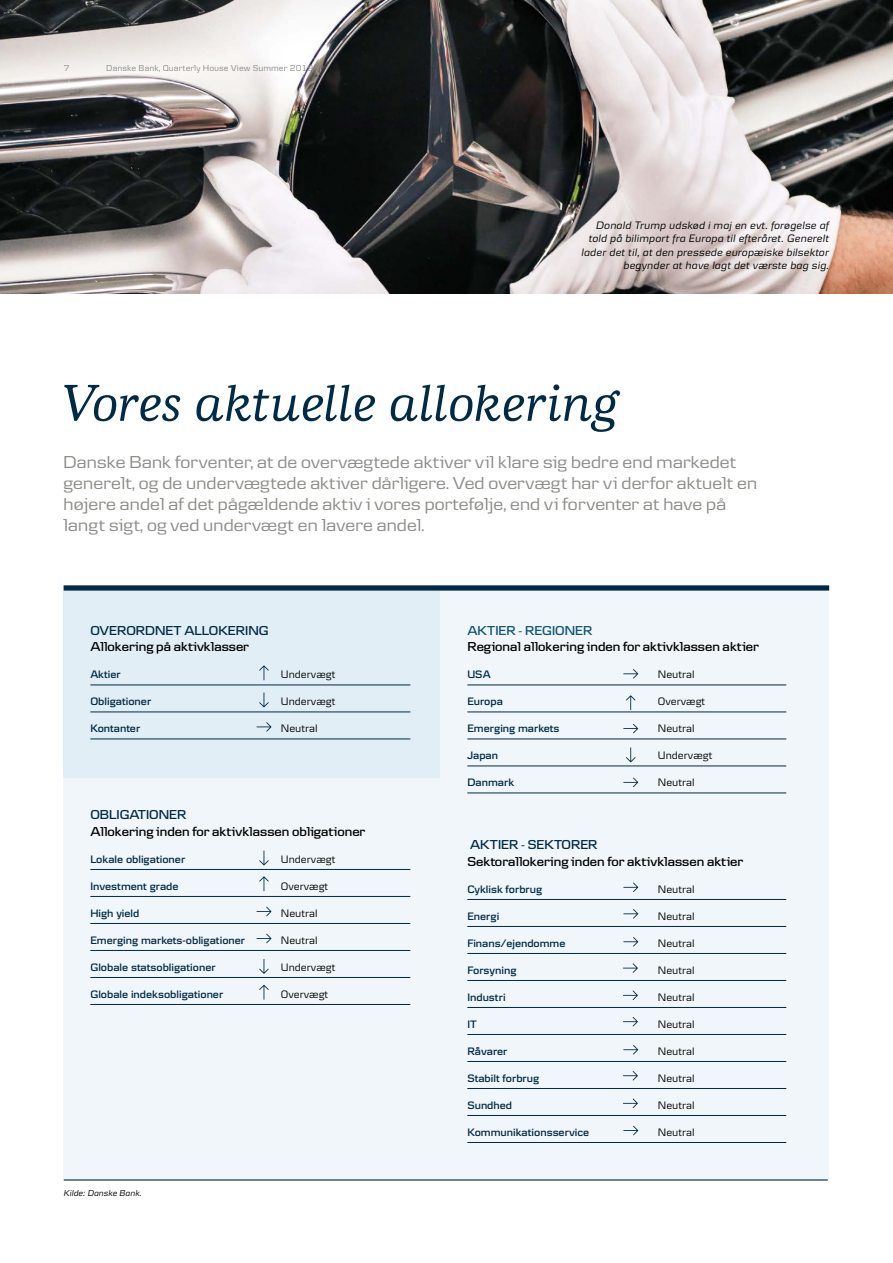
<style>
.page{position:relative;width:893px;height:1263px;background:#fff}
.page>*{position:absolute;margin:0;border:0;box-sizing:border-box;transform-origin:0 0}
.t1{font:italic 500 54px "Danske Human";color:#002a45}
.t2{font:18px/21px "Danske Headline";letter-spacing:.01em;color:#8c8c88}
.t3{font:600 13.5px "Danske Headline";color:#000}
.t4{font:600 13.5px "Danske Headline";color:#002a45}
.t5{font:600 13.5px "Danske Headline";color:#0f5473}
.t6{font:600 11.25px "Danske Textv 2";color:#002a45}
.t7{font:11.25px "Danske Textv 2";color:#000}
.t8{font:italic 11.25px/13.5px "Danske Textv 2";letter-spacing:.01em;color:#000;text-align:right}
.t9{font:9px "Danske Text";letter-spacing:.005em;color:#8c8c88}
.t10{font:italic 9px "Danske Textv 2";color:#000}
</style>
<div class="page">
<div style="left:64px;top:585px;width:765px;height:594px;background:#f0f6f9"></div>
<div style="left:64px;top:586px;width:376px;height:191px;background:#e2eef5"></div>
<hr style="left:90px;top:685px;width:320px;height:1px;background:#002a45">
<hr style="left:90px;top:712px;width:320px;height:1px;background:#002a45">
<hr style="left:90px;top:739px;width:320px;height:1px;background:#002a45">
<hr style="left:90px;top:869px;width:320px;height:1px;background:#002a45">
<hr style="left:90px;top:896px;width:320px;height:1px;background:#002a45">
<hr style="left:90px;top:923px;width:320px;height:1px;background:#002a45">
<hr style="left:90px;top:950px;width:320px;height:1px;background:#002a45">
<hr style="left:90px;top:977px;width:320px;height:1px;background:#002a45">
<hr style="left:90px;top:1004px;width:320px;height:1px;background:#002a45">
<hr style="left:467px;top:685px;width:319px;height:1px;background:#002a45">
<hr style="left:467px;top:712px;width:319px;height:1px;background:#002a45">
<hr style="left:467px;top:739px;width:319px;height:1px;background:#002a45">
<hr style="left:467px;top:766px;width:319px;height:1px;background:#002a45">
<hr style="left:467px;top:793px;width:319px;height:1px;background:#002a45">
<hr style="left:467px;top:899px;width:319px;height:1px;background:#002a45">
<hr style="left:467px;top:926px;width:319px;height:1px;background:#002a45">
<hr style="left:467px;top:953px;width:319px;height:1px;background:#002a45">
<hr style="left:467px;top:980px;width:319px;height:1px;background:#002a45">
<hr style="left:467px;top:1007px;width:319px;height:1px;background:#002a45">
<hr style="left:467px;top:1034px;width:319px;height:1px;background:#002a45">
<hr style="left:467px;top:1061px;width:319px;height:1px;background:#002a45">
<hr style="left:467px;top:1088px;width:319px;height:1px;background:#002a45">
<hr style="left:467px;top:1115px;width:319px;height:1px;background:#002a45">
<hr style="left:467px;top:1142px;width:319px;height:1px;background:#002a45">
<img style="left:0;top:0;width:893px;height:293px">
<svg style="left:259px;top:692px;width:10px;height:15px"></svg>
<svg style="left:259px;top:850px;width:10px;height:15px"></svg>
<svg style="left:259px;top:959px;width:10px;height:15px"></svg>
<svg style="left:626px;top:747px;width:9px;height:15px"></svg>
<svg style="left:257px;top:722px;width:14px;height:10px"></svg>
<svg style="left:257px;top:934px;width:14px;height:9px"></svg>
<svg style="left:257px;top:907px;width:14px;height:9px"></svg>
<svg style="left:259px;top:665px;width:10px;height:15px"></svg>
<svg style="left:259px;top:876px;width:10px;height:15px"></svg>
<svg style="left:259px;top:985px;width:10px;height:15px"></svg>
<svg style="left:623px;top:777px;width:15px;height:10px"></svg>
<svg style="left:623px;top:724px;width:15px;height:9px"></svg>
<svg style="left:623px;top:669px;width:15px;height:9px"></svg>
<svg style="left:623px;top:882px;width:15px;height:10px"></svg>
<svg style="left:623px;top:909px;width:15px;height:9px"></svg>
<svg style="left:623px;top:963px;width:15px;height:10px"></svg>
<svg style="left:623px;top:990px;width:15px;height:10px"></svg>
<svg style="left:623px;top:1017px;width:15px;height:9px"></svg>
<svg style="left:623px;top:1071px;width:15px;height:9px"></svg>
<svg style="left:623px;top:1098px;width:15px;height:10px"></svg>
<svg style="left:623px;top:937px;width:15px;height:9px"></svg>
<svg style="left:623px;top:1045px;width:15px;height:9px"></svg>
<svg style="left:623px;top:1126px;width:15px;height:9px"></svg>
<hr style="left:64px;top:1179px;width:764px;height:1px;background:#002a45">
<div style="left:64px;top:585px;width:765px;height:6px;background:#002a45"></div>
<svg style="left:626px;top:695px;width:9px;height:15px"></svg>
<p class="t9" style="left:64px;top:63px;width:7px">7</p>
<p class="t9" style="left:106px;top:63px;width:209px">Danske Bank, Quarterly House View Summer 2019</p>
<p class="t8" style="left:581px;top:218px;width:249px">Donald Trump udskød i maj en evt. forøgelse af told på bilimport fra Europa til efteråret. Generelt lader det til, at den pressede europæiske bilsektor begynder at have lagt det værste bag sig.</p>
<h1 class="t1" style="left:59px;top:373px;width:560px">Vores aktuelle allokering</h1>
<p class="t2" style="left:64px;top:451px;width:695px">Danske Bank forventer, at de overvægtede aktiver vil klare sig bedre end markedet generelt, og de undervægtede aktiver dårligere. Ved overvægt har vi derfor aktuelt en højere andel af det pågældende aktiv i vores portefølje, end vi forventer at have på langt sigt, og ved undervægt en lavere andel.</p>
<p class="t4" style="left:90px;top:622px;width:180px">OVERORDNET ALLOKERING</p>
<p class="t3" style="left:90px;top:639px;width:160px">Allokering på aktivklasser</p>
<p class="t6" style="left:90px;top:668px;width:32px">Aktier</p>
<p class="t7" style="left:281px;top:668px;width:56px">Undervægt</p>
<p class="t6" style="left:90px;top:695px;width:62px">Obligationer</p>
<p class="t7" style="left:281px;top:695px;width:56px">Undervægt</p>
<p class="t6" style="left:90px;top:722px;width:52px">Kontanter</p>
<p class="t7" style="left:281px;top:722px;width:38px">Neutral</p>
<p class="t4" style="left:90px;top:807px;width:98px">OBLIGATIONER</p>
<p class="t3" style="left:90px;top:823px;width:277px">Allokering inden for aktivklassen obligationer</p>
<p class="t6" style="left:90px;top:853px;width:96px">Lokale obligationer</p>
<p class="t7" style="left:281px;top:853px;width:56px">Undervægt</p>
<p class="t6" style="left:90px;top:880px;width:90px">Investment grade</p>
<p class="t7" style="left:281px;top:880px;width:49px">Overvægt</p>
<p class="t6" style="left:90px;top:907px;width:51px">High yield</p>
<p class="t7" style="left:281px;top:907px;width:38px">Neutral</p>
<p class="t6" style="left:90px;top:934px;width:156px">Emerging markets-obligationer</p>
<p class="t7" style="left:281px;top:934px;width:38px">Neutral</p>
<p class="t6" style="left:90px;top:961px;width:127px">Globale statsobligationer</p>
<p class="t7" style="left:281px;top:961px;width:56px">Undervægt</p>
<p class="t6" style="left:90px;top:988px;width:135px">Globale indeksobligationer</p>
<p class="t7" style="left:281px;top:988px;width:49px">Overvægt</p>
<p class="t10" style="left:64px;top:1188px;width:80px">Kilde: Danske Bank.</p>
<p class="t5" style="left:467px;top:622px;width:127px">AKTIER - REGIONER</p>
<p class="t3" style="left:467px;top:639px;width:293px">Regional allokering inden for aktivklassen aktier</p>
<p class="t6" style="left:467px;top:668px;width:25px">USA</p>
<p class="t7" style="left:658px;top:668px;width:38px">Neutral</p>
<p class="t6" style="left:467px;top:695px;width:37px">Europa</p>
<p class="t7" style="left:658px;top:695px;width:49px">Overvægt</p>
<p class="t6" style="left:467px;top:722px;width:94px">Emerging markets</p>
<p class="t7" style="left:658px;top:722px;width:38px">Neutral</p>
<p class="t6" style="left:467px;top:749px;width:32px">Japan</p>
<p class="t7" style="left:658px;top:749px;width:56px">Undervægt</p>
<p class="t6" style="left:467px;top:776px;width:48px">Danmark</p>
<p class="t7" style="left:658px;top:776px;width:38px">Neutral</p>
<p class="t4" style="left:470px;top:837px;width:129px">AKTIER - SEKTORER</p>
<p class="t3" style="left:467px;top:853px;width:277px">Sektorallokering inden for aktivklassen aktier</p>
<p class="t6" style="left:467px;top:883px;width:77px">Cyklisk forbrug</p>
<p class="t7" style="left:658px;top:883px;width:38px">Neutral</p>
<p class="t6" style="left:467px;top:910px;width:34px">Energi</p>
<p class="t7" style="left:658px;top:910px;width:38px">Neutral</p>
<p class="t6" style="left:467px;top:937px;width:100px">Finans/ejendomme</p>
<p class="t7" style="left:658px;top:937px;width:38px">Neutral</p>
<p class="t6" style="left:467px;top:964px;width:51px">Forsyning</p>
<p class="t7" style="left:658px;top:964px;width:38px">Neutral</p>
<p class="t6" style="left:467px;top:991px;width:40px">Industri</p>
<p class="t7" style="left:658px;top:991px;width:38px">Neutral</p>
<p class="t6" style="left:467px;top:1018px;width:11px">IT</p>
<p class="t7" style="left:658px;top:1018px;width:38px">Neutral</p>
<p class="t6" style="left:467px;top:1045px;width:42px">Råvarer</p>
<p class="t7" style="left:658px;top:1045px;width:38px">Neutral</p>
<p class="t6" style="left:467px;top:1072px;width:73px">Stabilt forbrug</p>
<p class="t7" style="left:658px;top:1072px;width:38px">Neutral</p>
<p class="t6" style="left:467px;top:1099px;width:46px">Sundhed</p>
<p class="t7" style="left:658px;top:1099px;width:38px">Neutral</p>
<p class="t6" style="left:467px;top:1126px;width:123px">Kommunikationsservice</p>
<p class="t7" style="left:658px;top:1126px;width:38px">Neutral</p>
</div>
